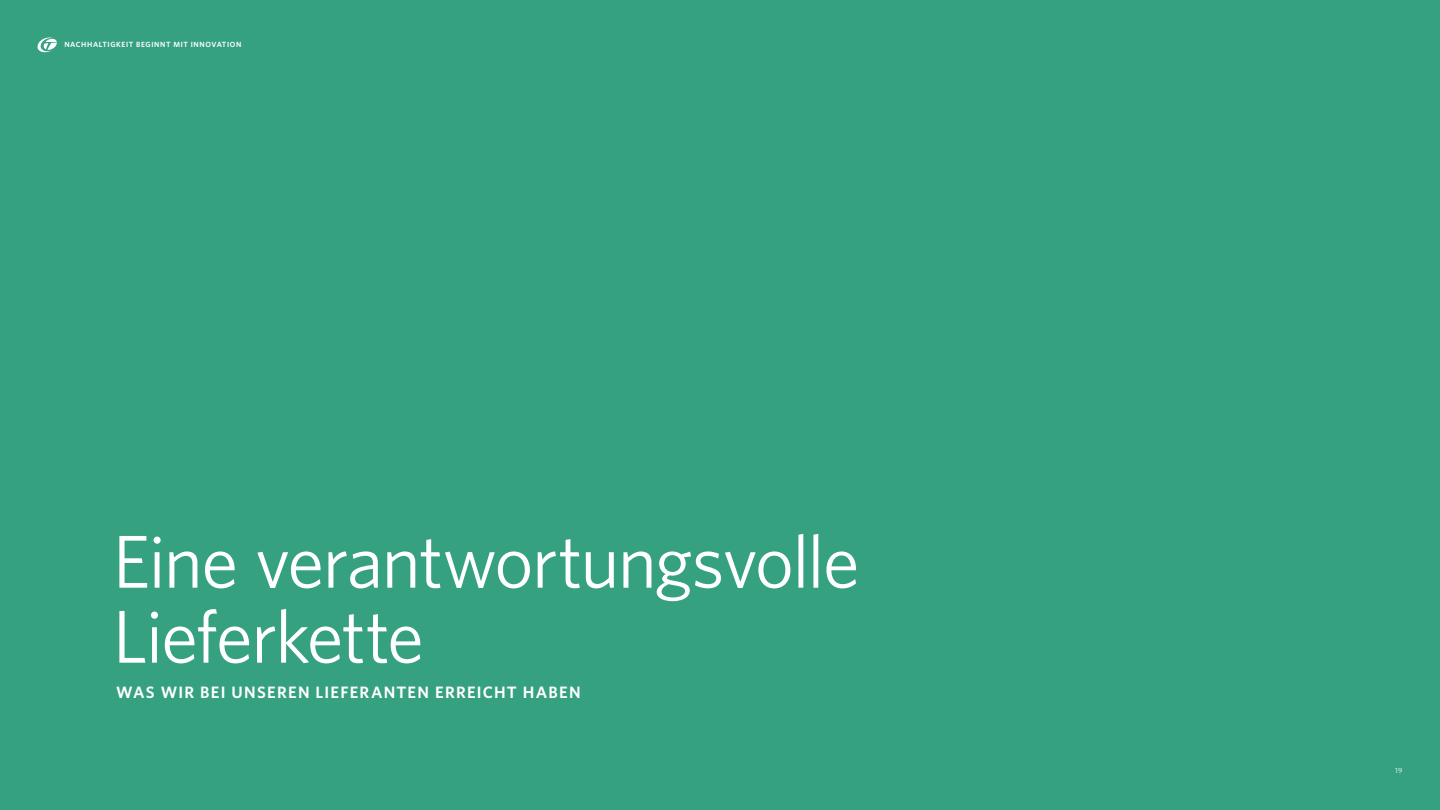
<style>
.page{position:relative;width:1440px;height:810px;background:#35a181}
.page>*{position:absolute;margin:0;border:0;box-sizing:border-box;transform-origin:0 0}
.t1{font:75px/75px "Whitney";letter-spacing:-.025em;color:#fff}
.t2{font:600 16.5px "Whitney";letter-spacing:.075em;color:#fff}
.t3{font:600 7.5px "Whitney";letter-spacing:.085em;color:#fff}
.t4{font:7.5px "Whitney";color:#fff}
</style>
<div class="page">
<svg style="left:37px;top:37px;width:20px;height:16px"></svg>
<p class="t3" style="left:64px;top:40px;width:178px">NACHHALTIGKEIT BEGINNT MIT INNOVATION</p>
<h1 class="t1" style="left:112px;top:522px;width:749px">Eine verantwortungsvolle<br>Lieferkette</h1>
<p class="t2" style="left:116px;top:681px;width:466px">WAS WIR BEI UNSEREN LIEFERANTEN ERREICHT HABEN</p>
<p class="t4" style="left:1395px;top:765px;width:9px">19</p>
</div>
